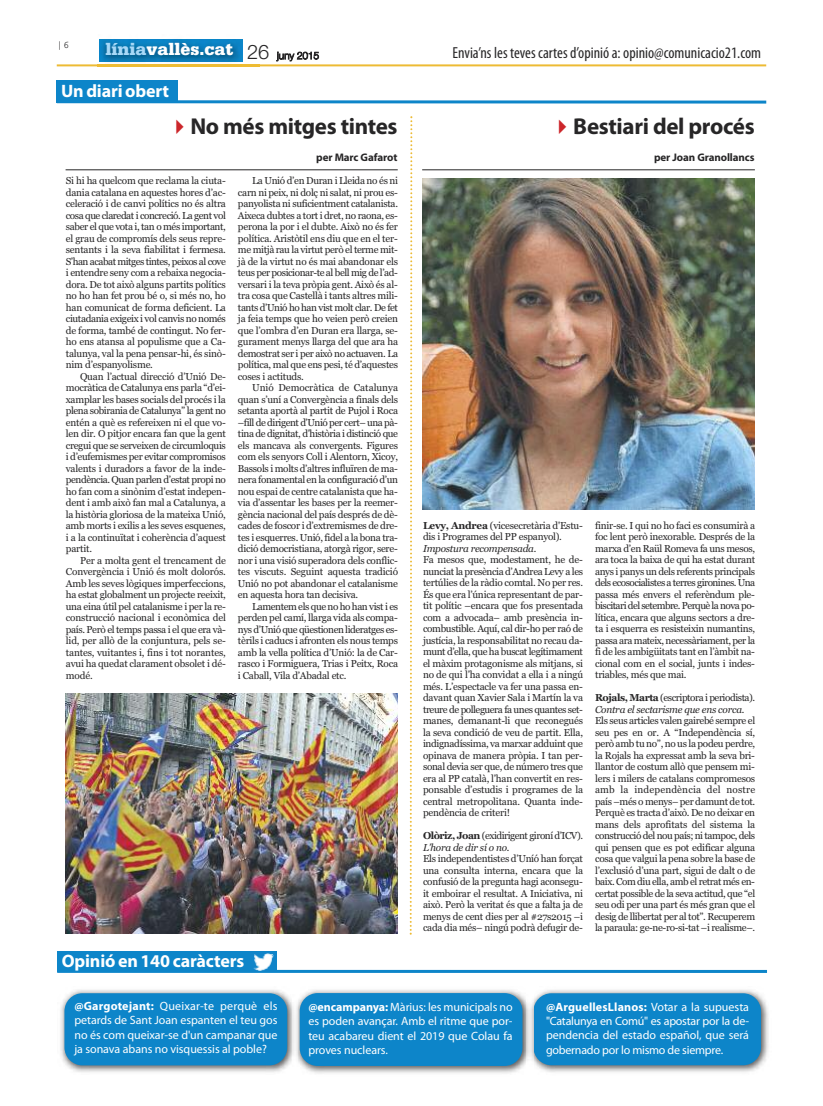
<style>
.page{position:relative;width:823px;height:1106px;background:#fff}
.page>*{position:absolute;margin:0;border:0;box-sizing:border-box;transform-origin:0 0}
.t1{font:700 23px "Myriad Pro";letter-spacing:-.015em;color:#272627}
.t2{font:700 18px "Myriad Pro";letter-spacing:-.01em;color:#fff}
.t3{font:900 18px "Serifa";color:#fff}
.t4{font:condensed 16px "Myriad Pro";color:#272627}
.t5{font:12px/14.4px "Myriad Pro";letter-spacing:-.005em;color:#fff;text-align:justify}
.t6{font:700 11px "Myriad Pro";letter-spacing:-.01em;color:#272627}
.t7{font:10px/11.5px "Georgia";letter-spacing:-.025em;color:#272627;text-align:justify}
.t8{font:italic 10px/11.5px "Georgia";letter-spacing:-.025em;color:#272627}
.t9{font:10px/11.5px "Georgia";letter-spacing:-.05em;color:#272627}
.t10{font:10px "Courier";color:#272627}
.s1{color:#a7d8f7}
.s2{font-family:"Helvetica Neue";font-weight:300;font-size:20px;color:#272627}
.s3{color:#cc262b}
.s4{font-weight:700}
.s5{font-style:italic}
.s6{font-weight:700;font-style:normal}
.s7{font-style:normal}
</style>
<div class="page">
<hr style="left:57px;top:64px;width:708px;height:2px;background:#edbb34">
<img style="left:98px;top:39px;width:161px;height:28px">
<img style="left:99px;top:39px;width:143px;height:22px">
<img style="left:60px;top:990px;width:709px;height:84px">
<div style="left:533px;top:993px;width:227px;height:72px;background:#0d85c9;border-radius:18px"></div>
<img style="left:526px;top:990px;width:7px;height:84px">
<div style="left:299px;top:993px;width:223px;height:73px;background:#0d85c9;border-radius:18px"></div>
<img style="left:293px;top:990px;width:5px;height:84px">
<div style="left:64px;top:993px;width:223px;height:72px;background:#0d85c9;border-radius:18px"></div>
<div style="left:57px;top:81px;width:121px;height:22px;background:#0d85c9"></div>
<svg style="left:409px;top:116px;width:4px;height:818px"></svg>
<svg style="left:57px;top:969px;width:709px;height:4px;background:#409ed4"></svg>
<div style="left:57px;top:951px;width:219px;height:20px;background:#0d85c9"></div>
<img style="left:253px;top:953px;width:21px;height:18px">
<hr style="left:66px;top:169px;width:331px;height:1px;background:#272627">
<img style="left:65px;top:694px;width:332px;height:239px">
<svg style="left:56px;top:99px;width:711px;height:5px"></svg>
<hr style="left:422px;top:169px;width:332px;height:1px;background:#272627">
<img style="left:422px;top:178px;width:332px;height:332px">
<p class="t10" style="left:57px;top:41px;width:14px">|6</p>
<h2 class="t3" style="left:106px;top:43px;width:215px"><span class="s1">línia</span>vallès.cat <span class="s2">26</span> <sub>juny</sub> <sub>2015</sub></h2>
<h3 class="t4" style="left:452px;top:47px;width:310px">Envia’ns les teves cartes d’opinió a: opinio@comunicacio21.com</h3>
<h2 class="t2" style="left:61px;top:84px;width:109px">Undiariobert</h2>
<h1 class="t1" style="left:168px;top:117px;width:231px"><span class="s3">✔</span>No més mitges tintes</h1>
<p class="t6" style="left:316px;top:153px;width:83px">per Marc Gafarot</p>
<p class="t7" style="left:66px;top:175px;width:161px">Si hi ha quelcom que reclama la ciuta&shy;dania catalana en aquestes hores d’ac&shy;celeració i de canvi polítics no és altra cosa que claredat i concreció. La gent vol saber el que vota i, tan o més important, el grau de compromís dels seus repre&shy;sentants i la seva fiabilitat i fermesa.<br>S’han acabat mitges tintes, peixos al cove i entendre seny com a rebaixa negocia&shy;dora. De tot això alguns partits polítics no ho han fet prou bé o, si més no, ho han comunicat de forma deficient. La ciutadania exigeix i vol canvis no només de forma, també de contingut. No fer&shy;ho ens atansa al populisme que a Ca&shy;talunya, val la pena pensar-hi, és sinò&shy;nim d’espanyolisme.</p>
<p class="t7" style="left:66px;top:370px;width:161px;text-indent:14px">Quan l’actual direcció d’Unió De&shy;mocràtica de Catalunya ens parla “d’ei&shy;xamplar les bases socials del procés i la plena sobirania de Catalunya” la gent no entén a què es refereixen ni el que vo&shy;len dir. O pitjor encara fan que la gent cregui que se serveixen de circumloquis i d’eufemismes per evitar compromisos valents i duradors a favor de la inde&shy;pendència. Quan parlen d’estat propi no ho fan com a sinònim d’estat indepen&shy;dent i amb això fan mal a Catalunya, a la història gloriosa de la mateixa Unió, amb morts i exilis a les seves esquenes, i a la continuïtat i coherència d’aquest partit.</p>
<p class="t7" style="left:66px;top:554px;width:161px;text-indent:14px">Per a molta gent el trencament de Convergència i Unió és molt dolorós.<br>Amb les seves lògiques imperfeccions, ha estat globalment un projecte reeixit, una eina útil pel catalanisme i per la re&shy;construcció nacional i econòmica del país. Però el temps passa i el que era và&shy;lid, per allò de la conjuntura, pels se&shy;tantes, vuitantes i, fins i tot norantes, avui ha quedat clarament obsolet i dé&shy;modé.</p>
<p class="t7" style="left:238px;top:175px;width:161px;text-indent:14px">La Unió d’en Duran i Lleida no és ni carn ni peix, ni dolç ni salat, ni prou es&shy;panyolista ni suficientment catalanista.<br>Aixeca dubtes a tort i dret, no raona, es&shy;perona la por i el dubte. Això no és fer política. Aristòtil ens diu que en el ter&shy;me mitjà rau la virtut però el terme mit&shy;jà de la virtut no és mai abandonar els teus per posicionar-te al bell mig de l’ad&shy;versari i la teva pròpia gent. Això és al&shy;tra cosa que Castellà i tants altres mili&shy;tants d’Unió ho han vist molt clar. De fet ja feia temps que ho veien però creien que l’ombra d’en Duran era llarga, se&shy;gurament menys llarga del que ara ha demostrat ser i per això no actuaven. La política, mal que ens pesi, té d’aquestes coses i actituds.</p>
<p class="t7" style="left:238px;top:382px;width:161px;text-indent:14px">Unió Democràtica de Catalunya quan s’uní a Convergència a finals dels setanta aportà al partit de Pujol i Roca –fill de dirigent d’Unió per cert– una pà&shy;tina de dignitat, d’història i distinció que els mancava als convergents. Figures com els senyors Coll i Alentorn, Xicoy, Bassols i molts d’altres influïren de ma&shy;nera fonamental en la configuració d’un nou espai de centre catalanista que ha&shy;via d’assentar les bases per la reemer&shy;gència nacional del país després de dè&shy;cades de foscor i d’extremismes de dre&shy;tes i esquerres. Unió, fidel a la bona tra&shy;dició democristiana, atorgà rigor, sere&shy;nor i una visió superadora dels conflic&shy;tes viscuts. Seguint aquesta tradició Unió no pot abandonar el catalanisme en aquesta hora tan decisiva.</p>
<p class="t7" style="left:238px;top:600px;width:161px;text-indent:14px">Lamentem els que no ho han vist i es perden pel camí, llarga vida als compa&shy;nys d’Unió que qüestionen lideratges es&shy;tèrils i caducs i afronten els nous temps amb la vella política d’Unió: la de Car&shy;rasco i Formiguera, Trias i Peitx, Roca i Caball, Vila d’Abadal etc.</p>
<h2 class="t2" style="left:62px;top:954px;width:184px">Opinióen140 caràcters</h2>
<h1 class="t1" style="left:550px;top:117px;width:205px"><span class="s3">✔</span>Bestiari del procés</h1>
<p class="t6" style="left:653px;top:153px;width:102px">per Joan Granollancs</p>
<p class="t7" style="left:423px;top:519px;width:161px"><span class="s4">Levy, Andrea</span> (vicesecretària d'Estu&shy;dis i Programes del PP espanyol).</p>
<p class="t8" style="left:423px;top:542px;width:115px">Impostura recompensada.</p>
<p class="t7" style="left:423px;top:554px;width:161px">Fa mesos que, modestament, he de&shy;nunciat la presència d’Andrea Levy a les tertúlies de la ràdio comtal. No per res.<br>És que era l’única representant de par&shy;tit polític –encara que fos presentada com a advocada– amb presència in&shy;combustible. Aquí, cal dir-ho per raó de justícia, la responsabilitat no recau da&shy;munt d’ella, que ha buscat legítimament el màxim protagonisme als mitjans, si no de qui l’ha convidat a ella i a ningú més. L’espectacle va fer una passa en&shy;davant quan Xavier Sala i Martín la va treure de polleguera fa unes quantes set&shy;manes, demanant-li que reconegués la seva condició de veu de partit. Ella, indignadíssima, va marxar adduint que opinava de manera pròpia. I tan per&shy;sonal devia ser que, de número tres que era al PP català, l’han convertit en res&shy;ponsable d’estudis i programes de la central metropolitana. Quanta inde&shy;pendència de criteri!</p>
<p class="t9" style="left:423px;top:830px;width:161px"><span class="s4">Olòriz, Joan</span> (exidirigent gironí d’ICV).<br><span class="s5">L’hora de dir sí o no.</span></p>
<p class="t7" style="left:423px;top:853px;width:161px">Els independentistes d’Uníó han forçat una consulta interna, encara que la confusió de la pregunta hagi aconsegu&shy;it emboirar el resultat. A Iniciativa, ni això. Però la veritat és que a falta ja de menys de cent dies per al #27s2015 –i cada dia més– ningú podrà defugir de-</p>
<p class="t7" style="left:594px;top:519px;width:161px">finir-se. I qui no ho faci es consumirà a foc lent però inexorable. Després de la marxa d’en Raül Romeva fa uns mesos, ara toca la baixa de qui ha estat durant anys i panys un dels referents principals dels ecosocialistes a terres gironines. Una passa més envers el referèndum ple&shy;biscitari del setembre. Perquè la nova po&shy;lítica, encara que alguns sectors a dre&shy;ta i esquerra es resisteixin numantins, passa ara mateix, necessàriament, per la fi de les ambigüitats tant en l’àmbit na&shy;cional com en el social, junts i indes&shy;triables, més que mai.</p>
<p class="t8" style="left:594px;top:692px;width:161px"><span class="s6">Rojals, Marta</span> <span class="s7">(escriptora i periodista).<br></span>Contra el sectarisme que ens corca.</p>
<p class="t7" style="left:594px;top:715px;width:161px">Els seus articles valen gairebé sempre el seu pes en or. A “Independència sí, però amb tu no”, no us la podeu perdre, la Rojals ha expressat amb la seva bri&shy;llantor de costum allò que pensem mi&shy;lers i milers de catalans compromesos amb la independència del nostre país –més o menys– per damunt de tot.<br>Perquè es tracta d’això. De no deixar en mans dels aprofitats del sistema la construcció del nou país; ni tampoc, dels qui pensen que es pot edificar alguna cosa que valgui la pena sobre la base de l’exclusió d’una part, sigui de dalt o de baix. Com diu ella, amb el retrat més en&shy;certat possible de la seva actitud, que “el seu odi per una part és més gran que el desig de llibertat per al tot”. Recuperem la paraula: ge-ne-ro-si-tat –i realisme–.</p>
<p class="t5" style="left:74px;top:999px;width:204px"><span class="s4">@Gargotejant:</span> Queixar-te perquè els petards de Sant Joan espanten el teu gos no és com queixar-se d'un campanar que ja sonava abans no visquessis al poble?</p>
<p class="t5" style="left:308px;top:1000px;width:206px"><span class="s4">@encampanya:</span> Màrius: les municipals no es poden avançar. Amb el ritme que por&shy;teu acabareu dient el 2019 que Colau fa proves nuclears.</p>
<p class="t5" style="left:545px;top:1000px;width:204px"><span class="s4">@ArguellesLlanos:</span> Votar a la supuesta "Catalunya en Comú" es apostar por la de&shy;pendencia del estado español, que será gobernado por lo mismo de siempre.</p>
</div>
